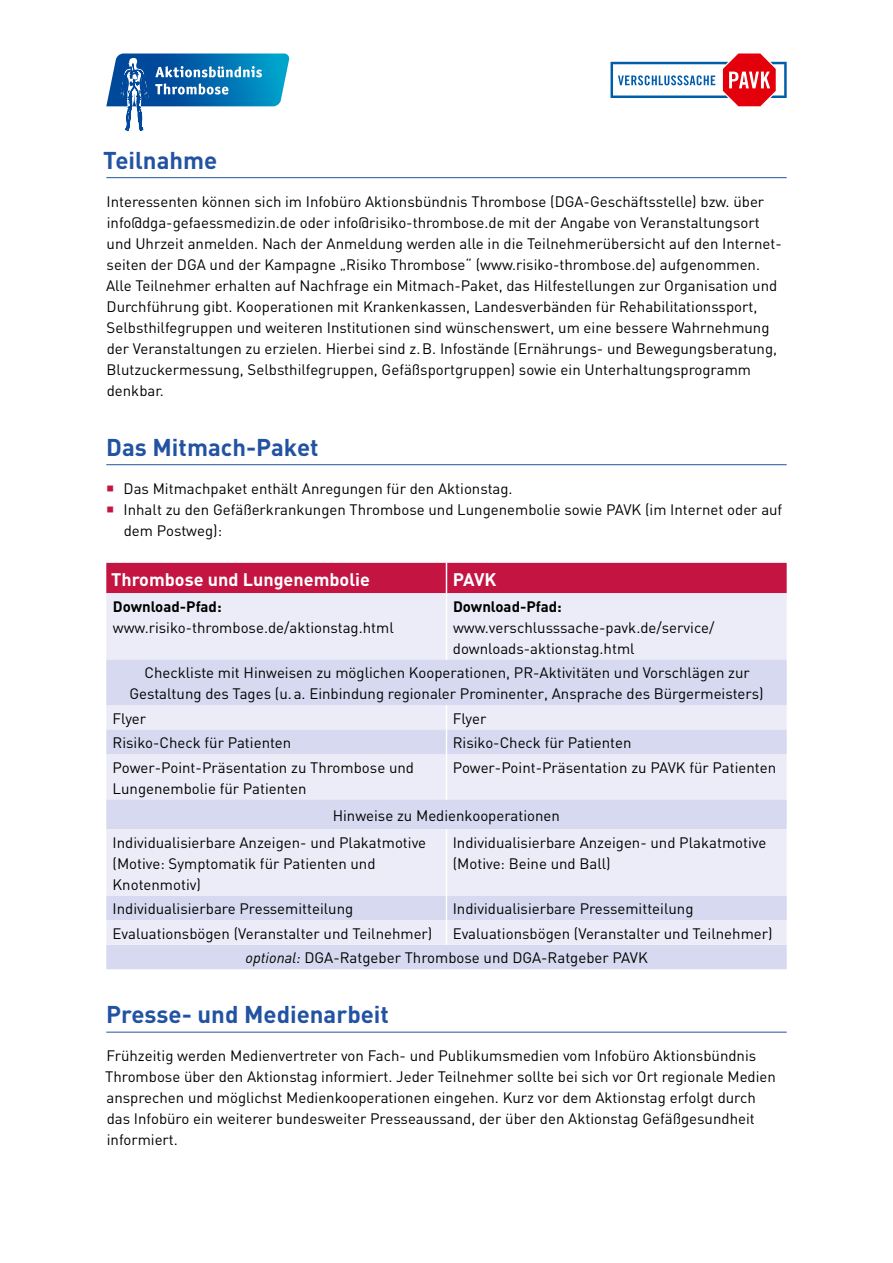
<style>
.page{position:relative;width:893px;height:1263px;background:#fff}
.page>*{position:absolute;margin:0;border:0;box-sizing:border-box;transform-origin:0 0}
.t1{font:700 24px "DIN";color:#2253a2}
.t2{font:700 18px "DIN";color:#fff}
.t3{font:15px/21px "DIN";color:#000}
.t4{font:700 15px "DIN";color:#000}
.s1{font-style:italic}
</style>
<div class="page">
<svg style="left:106px;top:53px;width:183px;height:78px"></svg>
<svg style="left:610px;top:53px;width:177px;height:53px"></svg>
<hr style="left:106px;top:177px;width:681px;height:1px;background:#2253a2">
<hr style="left:106px;top:464px;width:681px;height:1px;background:#2253a2">
<hr style="left:106px;top:1032px;width:681px;height:1px;background:#2253a2">
<div style="left:106px;top:563px;width:681px;height:30px;background:#c41442"></div>
<div style="left:106px;top:593px;width:681px;height:206px;background:#ebecf7"></div>
<svg style="left:106px;top:660px;width:681px;height:94px;fill:#d6d9ef"></svg>
<div style="left:106px;top:799px;width:681px;height:170px;background:#d6d9ef"></div>
<svg style="left:106px;top:829px;width:681px;height:116px;fill:#ebecf7"></svg>
<hr style="left:446px;top:563px;width:1px;height:30px;background:#fff">
<hr style="left:446px;top:593px;width:1px;height:67px;background:#fff">
<svg style="left:446px;top:705px;width:1px;height:49px"></svg>
<hr style="left:446px;top:754px;width:1px;height:45px;background:#fff">
<hr style="left:446px;top:829px;width:1px;height:67px;background:#fff">
<svg style="left:446px;top:896px;width:1px;height:49px"></svg>
<h1 class="t1" style="left:103px;top:144px;width:116px">Teilnahme</h1>
<p class="t3" style="left:106px;top:190px;width:675px">Interessenten können sich im Infobüro Aktionsbündnis Thrombose (DGA-Geschäftsstelle) bzw. über info@dga-gefaessmedizin.de oder info@risiko-thrombose.de mit der Angabe von Veranstaltungsort und Uhrzeit anmelden. Nach der Anmeldung werden alle in die Teilnehmerübersicht auf den Internet&shy;seiten der DGA und der Kampagne „Risiko Thrombose“ (www.risiko-thrombose.de) aufgenommen.<br>Alle Teilnehmer erhalten auf Nachfrage ein Mitmach-Paket, das Hilfestellungen zur Organisation und Durchführung gibt. Kooperationen mit Krankenkassen, Landesverbänden für Rehabilitationssport, Selbsthilfegruppen und weiteren Institutionen sind wünschenswert, um eine bessere Wahrnehmung der Veranstaltungen zu erzielen. Hierbei sind z.B. Infostände (Ernährungs- und Bewegungsberatung, Blutzuckermessung, Selbsthilfegruppen, Gefäßsportgruppen) sowie ein Unterhaltungsprogramm denkbar.</p>
<h1 class="t1" style="left:106px;top:431px;width:214px">Das Mitmach-Paket</h1>
<p class="t3" style="left:124px;top:477px;width:660px">Das Mitmachpaket enthält Anregungen für den Aktionstag.<br>Inhalt zu den Gefäßerkrankungen Thrombose und Lungenembolie sowie PAVK (im Internet oder auf dem Postweg):</p>
<p class="t2" style="left:111px;top:567px;width:260px">Thrombose und Lungenembolie</p>
<p class="t2" style="left:453px;top:567px;width:45px">PAVK</p>
<p class="t4" style="left:113px;top:596px;width:110px">Download-Pfad:</p>
<p class="t3" style="left:113px;top:616px;width:282px">www.risiko-thrombose.de/aktionstag.html</p>
<p class="t4" style="left:453px;top:596px;width:110px">Download-Pfad:</p>
<p class="t3" style="left:453px;top:616px;width:263px">www.verschlusssache-pavk.de/service/ downloads-aktionstag.html</p>
<p class="t3" style="left:129px;top:662px;width:636px;text-align:center">Checkliste mit Hinweisen zu möglichen Kooperationen, PR-Aktivitäten und Vorschlägen zur<br>Gestaltung des Tages (u.a. Einbindung regionaler Prominenter, Ansprache des Bürgermeisters)</p>
<p class="t3" style="left:113px;top:707px;width:35px">Flyer</p>
<p class="t3" style="left:453px;top:707px;width:35px">Flyer</p>
<p class="t3" style="left:113px;top:731px;width:180px">Risiko-Check für Patienten</p>
<p class="t3" style="left:453px;top:731px;width:180px">Risiko-Check für Patienten</p>
<p class="t3" style="left:113px;top:756px;width:303px">Power-Point-Präsentation zu Thrombose und<br>Lungenembolie für Patienten</p>
<p class="t3" style="left:453px;top:756px;width:325px">Power-Point-Präsentation zu PAVK für Patienten</p>
<p class="t3" style="left:113px;top:801px;width:449px;line-height:27.2px;text-indent:220px">Hinweise zu Medienkooperationen<br>Individualisierbare Anzeigen- und Plakatmotive</p>
<p class="t3" style="left:113px;top:852px;width:264px">(Motive: Symptomatik für Patienten und<br>Knotenmotiv)</p>
<p class="t3" style="left:453px;top:831px;width:315px">Individualisierbare Anzeigen- und Plakatmotive (Motive: Beine und Ball)</p>
<p class="t3" style="left:113px;top:898px;width:242px">Individualisierbare Pressemitteilung</p>
<p class="t3" style="left:453px;top:898px;width:242px">Individualisierbare Pressemitteilung</p>
<p class="t3" style="left:113px;top:922px;width:321px">Evaluationsbögen (Veranstalter und Teilnehmer)</p>
<p class="t3" style="left:246px;top:920px;width:529px;line-height:24.5px;text-indent:207px">Evaluationsbögen (Veranstalter und Teilnehmer) <span class="s1">optional:</span> DGA-Ratgeber Thrombose und DGA-Ratgeber PAVK</p>
<h1 class="t1" style="left:106px;top:999px;width:284px">Presse- und Medienarbeit</h1>
<p class="t3" style="left:105px;top:1045px;width:672px">Frühzeitig werden Medienvertreter von Fach- und Publikumsmedien vom Infobüro Aktionsbündnis Thrombose über den Aktionstag informiert. Jeder Teilnehmer sollte bei sich vor Ort regionale Medien ansprechen und möglichst Medienkooperationen eingehen. Kurz vor dem Aktionstag erfolgt durch das Infobüro ein weiterer bundesweiter Presseaussand, der über den Aktionstag Gefäßgesundheit informiert.</p>
</div>
